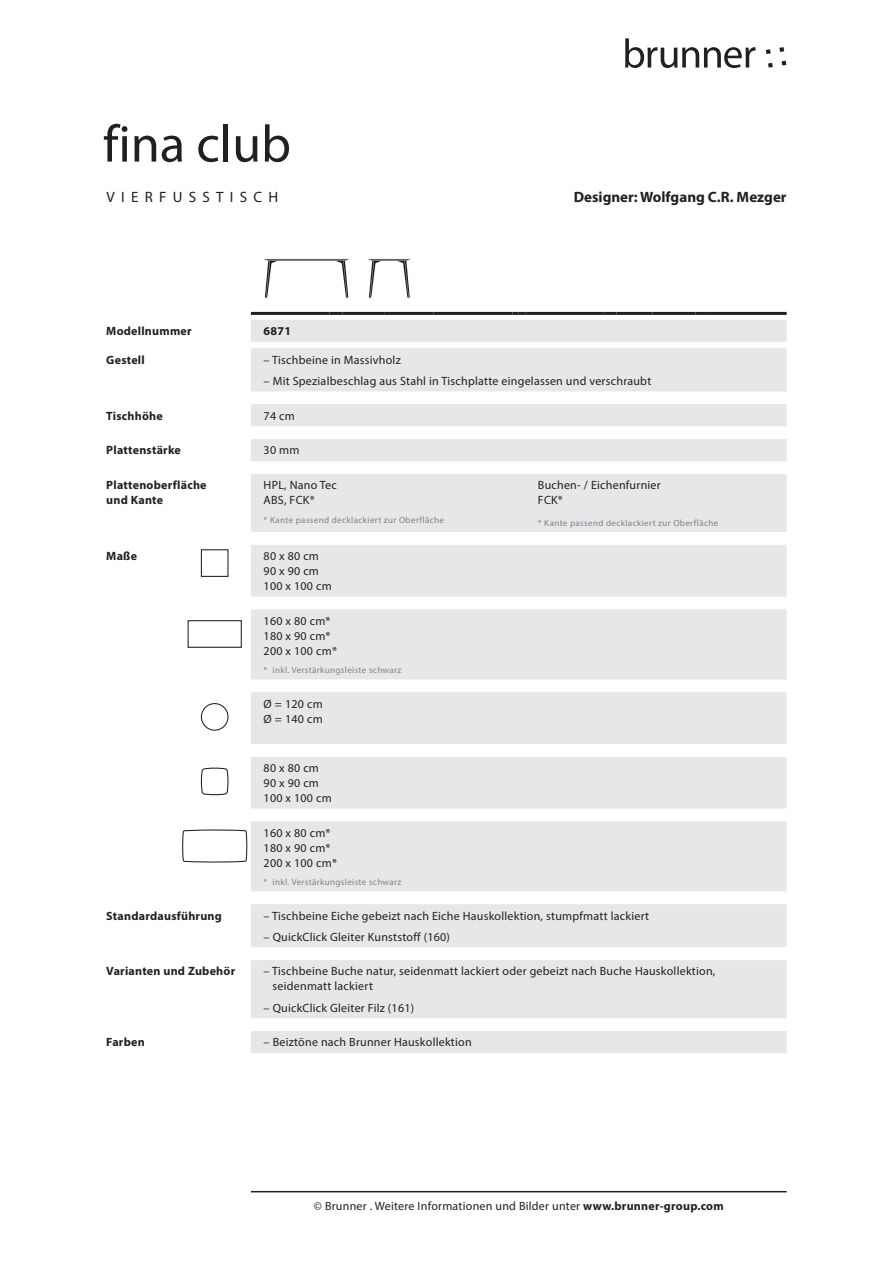
<style>
.page{position:relative;width:893px;height:1263px;background:#fff}
.page>*{position:absolute;margin:0;border:0;box-sizing:border-box;transform-origin:0 0}
.PRODUKT_35pt_Regular{font:52.5px "Myriad Pro";color:#231f20}
.t1{font:700 15px "Myriad Pro";color:#231f20}
.KATEGORIE_Regular_10pt{font:15px "Myriad Pro";letter-spacing:.42em;color:#231f20}
.TABELLE_8pt_Regular_LINKS{font:12px/15px "Myriad Pro";letter-spacing:.02em;color:#231f20}
.TABELLE_8pt_Regular_LINKS-2{font:700 12px/15px "Myriad Pro";letter-spacing:.02em;color:#231f20}
.TABELLE_8pt_Regular_MITTE{font:700 12px "Myriad Pro";color:#231f20}
.TABELLE_8pt_Regular_LINKS-3{font:9px "Myriad Pro";letter-spacing:.04em;color:#808285}
.s1{font-weight:700}
</style>
<div class="page">
<hr style="left:251px;top:1191px;width:536px;height:1px;background:#231f20">
<svg style="left:625px;top:38px;width:130px;height:30px"></svg>
<svg style="left:768px;top:63px;width:5px;height:5px"></svg>
<svg style="left:766px;top:49px;width:5px;height:5px"></svg>
<svg style="left:779px;top:47px;width:5px;height:5px"></svg>
<svg style="left:782px;top:61px;width:4px;height:4px"></svg>
<svg style="left:251px;top:320px;width:536px;height:733px;fill:#e6e7e9"></svg>
<hr style="left:251px;top:312px;width:79px;height:3px;background:#231f20">
<svg style="left:330px;top:312px;width:12px;height:3px"></svg>
<hr style="left:342px;top:312px;width:43px;height:3px;background:#231f20">
<hr style="left:385px;top:312px;width:36px;height:3px;background:#231f20">
<svg style="left:421px;top:312px;width:13px;height:3px"></svg>
<hr style="left:434px;top:312px;width:78px;height:3px;background:#231f20">
<svg style="left:512px;top:312px;width:13px;height:3px"></svg>
<hr style="left:525px;top:312px;width:79px;height:3px;background:#231f20">
<svg style="left:604px;top:312px;width:13px;height:3px"></svg>
<hr style="left:617px;top:312px;width:36px;height:3px;background:#231f20">
<hr style="left:653px;top:312px;width:42px;height:3px;background:#231f20">
<svg style="left:695px;top:312px;width:13px;height:3px"></svg>
<hr style="left:708px;top:312px;width:79px;height:3px;background:#231f20">
<svg style="left:264px;top:259px;width:85px;height:40px"></svg>
<svg style="left:368px;top:259px;width:43px;height:40px"></svg>
<div style="left:201px;top:549px;width:27px;height:28px;border:1px solid #231f20"></div>
<div style="left:188px;top:620px;width:54px;height:28px;border:1px solid #231f20"></div>
<div style="left:201px;top:703px;width:27px;height:28px;border:1px solid #231f20;border-radius:50%"></div>
<svg style="left:201px;top:768px;width:27px;height:27px"></svg>
<svg style="left:182px;top:829px;width:65px;height:33px"></svg>
<p class="PRODUKT_35pt_Regular" style="left:103px;top:112px;width:189px">fina club</p>
<p class="KATEGORIE_Regular_10pt" style="left:106px;top:188px;width:173px">VIERFUSSTISCH</p>
<p class="t1" style="left:574px;top:187px;width:214px">Designer: Wolfgang C.R. Mezger</p>
<p class="TABELLE_8pt_Regular_LINKS-2" style="left:106px;top:323px;width:87px">Modellnummer</p>
<p class="TABELLE_8pt_Regular_MITTE" style="left:264px;top:323px;width:29px">6871</p>
<p class="TABELLE_8pt_Regular_LINKS-2" style="left:106px;top:352px;width:40px">Gestell</p>
<p class="TABELLE_8pt_Regular_LINKS" style="left:264px;top:352px;width:139px">– Tischbeine in Massivholz</p>
<p class="TABELLE_8pt_Regular_LINKS" style="left:264px;top:373px;width:389px">– Mit Spezialbeschlag aus Stahl in Tischplatte eingelassen und verschraubt</p>
<p class="TABELLE_8pt_Regular_LINKS-2" style="left:106px;top:408px;width:58px">Tischhöhe</p>
<p class="TABELLE_8pt_Regular_LINKS" style="left:264px;top:408px;width:33px">74 cm</p>
<p class="TABELLE_8pt_Regular_LINKS-2" style="left:106px;top:442px;width:76px">Plattenstärke</p>
<p class="TABELLE_8pt_Regular_LINKS" style="left:264px;top:443px;width:37px">30 mm</p>
<p class="TABELLE_8pt_Regular_LINKS-2" style="left:106px;top:477px;width:102px">Plattenoberfläche und Kante</p>
<p class="TABELLE_8pt_Regular_LINKS" style="left:264px;top:478px;width:75px">HPL, Nano Tec</p>
<p class="TABELLE_8pt_Regular_LINKS" style="left:538px;top:478px;width:124px">Buchen- / Eichenfurnier</p>
<p class="TABELLE_8pt_Regular_LINKS" style="left:538px;top:493px;width:27px">FCK*</p>
<p class="TABELLE_8pt_Regular_LINKS-3" style="left:538px;top:517px;width:182px">* Kante passend decklackiert zur Oberfläche</p>
<p class="TABELLE_8pt_Regular_LINKS" style="left:264px;top:493px;width:52px">ABS, FCK*</p>
<p class="TABELLE_8pt_Regular_LINKS-3" style="left:264px;top:514px;width:182px">* Kante passend decklackiert zur Oberfläche</p>
<p class="TABELLE_8pt_Regular_LINKS-2" style="left:106px;top:548px;width:32px">Maße</p>
<p class="TABELLE_8pt_Regular_LINKS" style="left:264px;top:548px;width:57px">80 x 80 cm</p>
<p class="TABELLE_8pt_Regular_LINKS" style="left:264px;top:563px;width:57px">90 x 90 cm</p>
<p class="TABELLE_8pt_Regular_LINKS" style="left:264px;top:578px;width:70px">100 x 100 cm</p>
<p class="TABELLE_8pt_Regular_LINKS" style="left:264px;top:613px;width:68px">160 x 80 cm*</p>
<p class="TABELLE_8pt_Regular_LINKS" style="left:264px;top:628px;width:68px">180 x 90 cm*</p>
<p class="TABELLE_8pt_Regular_LINKS" style="left:264px;top:643px;width:75px">200 x 100 cm*</p>
<p class="TABELLE_8pt_Regular_LINKS-3" style="left:264px;top:664px;width:139px">* inkl. Verstärkungsleiste schwarz</p>
<p class="TABELLE_8pt_Regular_LINKS" style="left:264px;top:696px;width:61px">Ø = 120 cm</p>
<p class="TABELLE_8pt_Regular_LINKS" style="left:264px;top:711px;width:61px">Ø = 140 cm</p>
<p class="TABELLE_8pt_Regular_LINKS" style="left:264px;top:760px;width:57px">80 x 80 cm</p>
<p class="TABELLE_8pt_Regular_LINKS" style="left:264px;top:775px;width:57px">90 x 90 cm</p>
<p class="TABELLE_8pt_Regular_LINKS" style="left:264px;top:790px;width:70px">100 x 100 cm</p>
<p class="TABELLE_8pt_Regular_LINKS" style="left:264px;top:825px;width:68px">160 x 80 cm*</p>
<p class="TABELLE_8pt_Regular_LINKS" style="left:264px;top:840px;width:68px">180 x 90 cm*</p>
<p class="TABELLE_8pt_Regular_LINKS" style="left:264px;top:855px;width:75px">200 x 100 cm*</p>
<p class="TABELLE_8pt_Regular_LINKS-3" style="left:264px;top:876px;width:139px">* inkl. Verstärkungsleiste schwarz</p>
<p class="TABELLE_8pt_Regular_LINKS-2" style="left:106px;top:908px;width:117px">Standardausführung</p>
<p class="TABELLE_8pt_Regular_LINKS" style="left:264px;top:908px;width:387px">– Tischbeine Eiche gebeizt nach Eiche Hauskollektion, stumpfmatt lackiert</p>
<p class="TABELLE_8pt_Regular_LINKS" style="left:264px;top:929px;width:188px">– QuickClick Gleiter Kunststoff (160)</p>
<p class="TABELLE_8pt_Regular_LINKS-2" style="left:106px;top:963px;width:130px">Varianten und Zubehör</p>
<p class="TABELLE_8pt_Regular_LINKS" style="left:273px;top:964px;width:444px;text-indent:-9px">– Tischbeine Buche natur, seidenmatt lackiert oder gebeizt nach Buche Hauskollektion, seidenmatt lackiert</p>
<p class="TABELLE_8pt_Regular_LINKS" style="left:264px;top:1000px;width:152px">– QuickClick Gleiter Filz (161)</p>
<p class="TABELLE_8pt_Regular_LINKS-2" style="left:106px;top:1034px;width:40px">Farben</p>
<p class="TABELLE_8pt_Regular_LINKS" style="left:264px;top:1035px;width:210px">– Beiztöne nach Brunner Hauskollektion</p>
<p class="TABELLE_8pt_Regular_LINKS" style="left:314px;top:1198px;width:411px">© Brunner . Weitere Informationen und Bilder unter <span class="s1">www.brunner-group.com</span></p>
</div>
